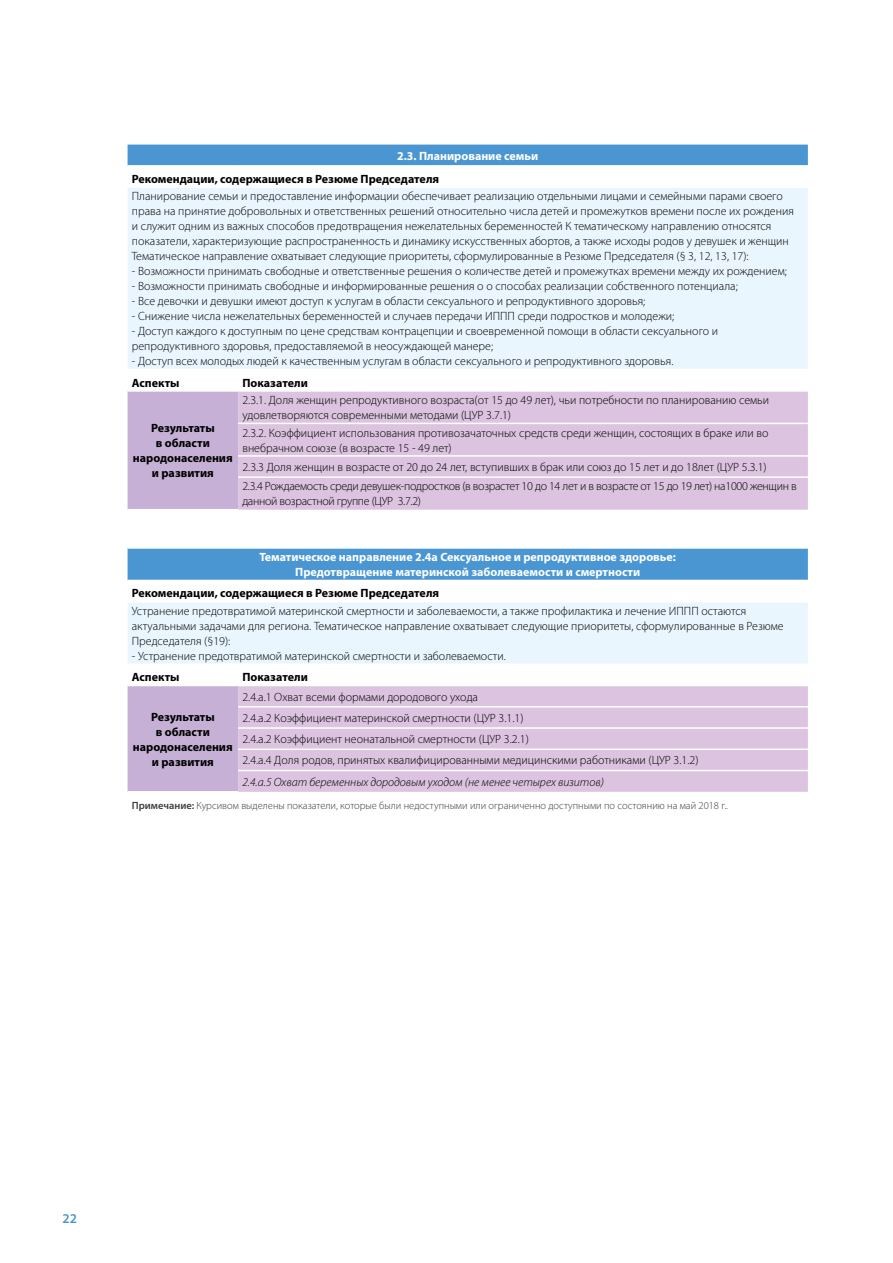
<style>
.page{position:relative;width:893px;height:1263px;background:#fff}
.page>*{position:absolute;margin:0;border:0;box-sizing:border-box;transform-origin:0 0}
.t1{font:600 13.5px "Myriad Pro";color:#4a96d2}
.t2{font:300 12px/15px "Myriad Pro";color:#000}
.t3{font:300 12px/19.4px "Myriad Pro";letter-spacing:-.025em;color:#000}
.t4{font:700 12px/15px "Myriad Pro";color:#000;text-align:center}
.t5{font:700 12px/15px "Myriad Pro";color:#fff;text-align:center}
.t6{font:italic 300 12px "Myriad Pro";color:#000}
.t7{font:300 10.5px "Myriad Pro";color:#3c3c3b}
.s1{font-weight:600}
</style>
<div class="page">
<div style="left:128px;top:145px;width:680px;height:20px;background:#4a96d2"></div>
<div style="left:128px;top:188px;width:680px;height:181px;background:#eaf6fe"></div>
<svg style="left:128px;top:392px;width:110px;height:399px"></svg>
<svg style="left:238px;top:392px;width:570px;height:400px;fill:#dcc3e0"></svg>
<hr style="left:238px;top:423px;width:570px;height:1px;background:#fff">
<hr style="left:238px;top:455px;width:570px;height:2px;background:#fff">
<hr style="left:238px;top:476px;width:570px;height:2px;background:#fff">
<hr style="left:128px;top:580px;width:110px;height:1px;background:#fff">
<hr style="left:238px;top:580px;width:570px;height:1px;background:#fff">
<hr style="left:128px;top:601px;width:110px;height:1px;background:#fff">
<hr style="left:238px;top:601px;width:570px;height:1px;background:#fff">
<hr style="left:128px;top:663px;width:110px;height:2px;background:#fff">
<hr style="left:238px;top:663px;width:570px;height:2px;background:#fff">
<hr style="left:128px;top:685px;width:110px;height:1px;background:#fff">
<hr style="left:238px;top:685px;width:570px;height:1px;background:#fff">
<hr style="left:238px;top:706px;width:570px;height:1px;background:#fff">
<hr style="left:238px;top:727px;width:570px;height:2px;background:#fff">
<hr style="left:238px;top:748px;width:570px;height:2px;background:#fff">
<hr style="left:238px;top:770px;width:570px;height:1px;background:#fff">
<hr style="left:128px;top:509px;width:110px;height:1px;background:#fff">
<hr style="left:128px;top:547px;width:110px;height:2px;background:#fff">
<hr style="left:238px;top:547px;width:570px;height:2px;background:#fff">
<p class="t5" style="left:397px;top:148px;width:143px">2.3. Планирование семьи</p>
<p class="t4" style="left:132px;top:171px;width:309px">Рекомендации, содержащиеся в Резюме Председателя</p>
<p class="t2" style="left:132px;top:189px;width:664px">Планирование семьи и предоставление информации обеспечивает реализацию отдельными лицами и семейными парами своего права на принятие добровольных и ответственных решений относительно числа детей и промежутков времени после их рождения и служит одним из важных способов предотвращения нежелательных беременностей К тематическому направлению относятся показатели, характеризующие распространенность и динамику искусственных абортов, а также исходы родов у девушек и женщин Тематическое направление охватывает следующие приоритеты, сформулированные в Резюме Председателя (§ 3, 12, 13, 17):</p>
<p class="t2" style="left:132px;top:264px;width:657px">- Возможности принимать свободные и ответственные решения о количестве детей и промежутках времени между их рождением;</p>
<p class="t2" style="left:132px;top:279px;width:607px">- Возможности принимать свободные и информированные решения о о способах реализации собственного потенциала;</p>
<p class="t2" style="left:132px;top:294px;width:515px">- Все девочки и девушки имеют доступ к услугам в области сексуального и репродуктивного здоровья;</p>
<p class="t2" style="left:132px;top:309px;width:544px">- Снижение числа нежелательных беременностей и случаев передачи ИППП среди подростков и молодежи;</p>
<p class="t2" style="left:132px;top:324px;width:588px">- Доступ каждого к доступным по цене средствам контрацепции и своевременной помощи в области сексуального и репродуктивного здоровья, предоставляемой в неосуждающей манере;</p>
<p class="t2" style="left:132px;top:354px;width:543px">- Доступ всех молодых людей к качественным услугам в области сексуального и репродуктивного здоровья.</p>
<p class="t4" style="left:132px;top:375px;width:49px">Аспекты</p>
<p class="t4" style="left:242px;top:375px;width:67px">Показатели</p>
<p class="t4" style="left:133px;top:420px;width:101px">Результаты<br>в области народонаселения и развития</p>
<p class="t2" style="left:242px;top:393px;width:528px">2.3.1. Доля женщин репродуктивного возраста(от 15 до 49 лет), чьи потребности по планированию семьи удовлетворяются современными методами (ЦУР 3.7.1)</p>
<p class="t2" style="left:242px;top:425px;width:527px">2.3.2. Коэффициент использования противозачаточных средств среди женщин, состоящих в браке или во внебрачном союзе (в возрасте 15 - 49 лет)</p>
<p class="t3" style="left:242px;top:457px;width:556px">2.3.3 Доля женщин в возрасте от 20 до 24 лет, вступивших в брак или союз до 15 лет и до 18лет (ЦУР 5.3.1)<br>2.3.4 Рождаемость среди девушек-подростков (в возрастет 10 до 14 лет и в возрасте от 15 до 19 лет) на1000 женщин в</p>
<p class="t3" style="left:242px;top:492px;width:180px">данной возрастной группе (ЦУР 3.7.2)</p>
<p class="t5" style="left:259px;top:549px;width:418px">Тематическое направление 2.4a Сексуальное и репродуктивное здоровье:<br>Предотвращение материнской заболеваемости и смертности</p>
<p class="t4" style="left:132px;top:585px;width:309px">Рекомендации, содержащиеся в Резюме Председателя</p>
<p class="t2" style="left:132px;top:603px;width:653px">Устранение предотвратимой материнской смертности и заболеваемости, а также профилактика и лечение ИППП остаются актуальными задачами для региона. Тематическое направление охватывает следующие приоритеты, сформулированные в Резюме<br>Председателя (§19):</p>
<p class="t2" style="left:132px;top:648px;width:375px">- Устранение предотвратимой материнской смертности и заболеваемости.</p>
<p class="t4" style="left:132px;top:669px;width:49px">Аспекты</p>
<p class="t4" style="left:242px;top:669px;width:67px">Показатели</p>
<p class="t4" style="left:133px;top:709px;width:101px">Результаты<br>в области народонаселения и развития</p>
<p class="t2" style="left:242px;top:686px;width:458px;line-height:21.3px">2.4.a.1 Охват всеми формами дородового ухода<br>2.4.a.2 Коэффициент материнской смертности (ЦУР 3.1.1)<br>2.4.a.2 Коэффициент неонатальной смертности (ЦУР 3.2.1)<br>2.4.a.4 Доля родов, принятых квалифицированными медицинскими работниками (ЦУР 3.1.2)</p>
<p class="t6" style="left:242px;top:774px;width:363px">2.4.a.5 Охват беременных дородовым уходом (не менее четырех визитов)</p>
<p class="t7" style="left:132px;top:799px;width:598px"><span class="s1">Примечание:</span> Курсивом выделены показатели, которые были недоступными или ограниченно доступными по состоянию на май 2018 г..</p>
<p class="t1" style="left:62px;top:1209px;width:16px">22</p>
</div>
